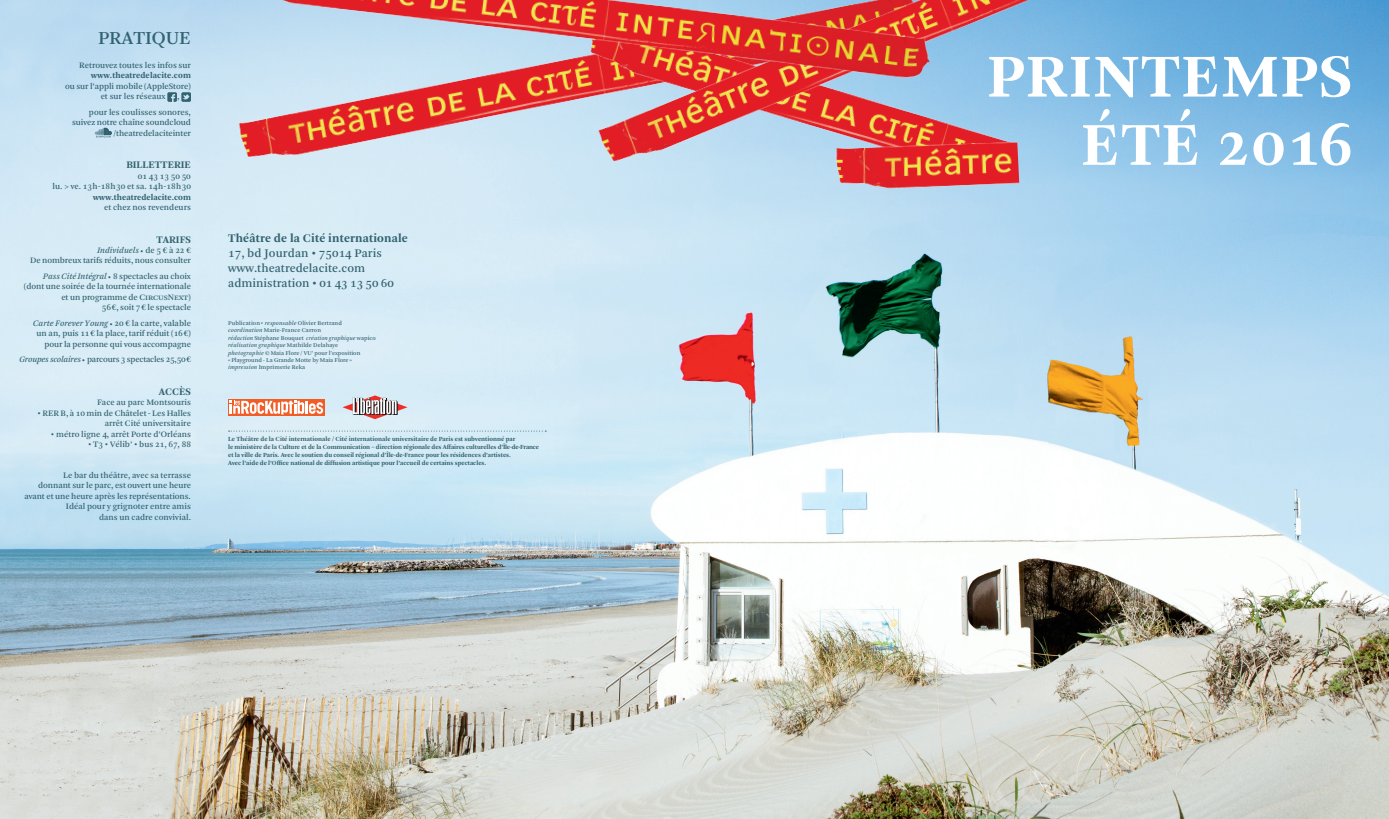
<style>
.page{position:relative;width:1389px;height:819px;background:#fff}
.page>*{position:absolute;margin:0;border:0;box-sizing:border-box;transform-origin:0 0}
.t1{font:700 63.88px/68.2px "Arnhem";letter-spacing:.025em;color:#fff;text-align:right}
.t2{font:19.25px "Arnhem";color:#326270}
.t3{font:12.25px/14.7px "Arnhem";color:#326270}
.t4{font:700 12.25px "Arnhem";letter-spacing:.015em;color:#326270}
.t5{font:700 10.5px "Arnhem";color:#326270}
.t6{font:8.75px/10.5px "Arnhem";letter-spacing:-.01em;color:#326270;text-align:right}
.t7{font:700 8.75px "Arnhem";letter-spacing:.005em;color:#326270}
.t8{font:700 6.56px/7.9px "Arnhem";color:#326270}
.t9{font:6.12px/7.4px "Arnhem";letter-spacing:.01em;color:#326270}
.s1{font-style:italic}
.s2{font-family:"Arnhem SC"}
</style>
<div class="page">
<img style="left:0;top:0;width:1389px;height:819px">
<img style="left:227px;top:94px;width:343px;height:80px">
<img style="left:570px;top:94px;width:447px;height:105px">
<img style="left:594px;top:0;width:442px;height:177px">
<img style="left:227px;top:0;width:706px;height:94px">
<svg style="left:167px;top:92px;width:24px;height:10px"></svg>
<svg style="left:95px;top:128px;width:17px;height:9px"></svg>
<svg style="left:343px;top:395px;width:64px;height:24px;background:#c4b3b8"></svg>
<svg style="left:229px;top:430px;width:317px;height:1px"></svg>
<svg style="left:228px;top:399px;width:97px;height:16px"></svg>
<svg style="left:230px;top:400px;width:93px;height:14px"></svg>
<img style="left:834px;top:133px;width:186px;height:65px">
<h2 class="t2" style="left:98px;top:27px;width:94px">PRATIQUE</h2>
<p class="t6" style="left:79px;top:60px;width:113px">Retrouvez toutes les infos sur</p>
<p class="t7" style="left:91px;top:71px;width:101px">www.theatredelacite.com</p>
<p class="t6" style="left:101px;top:81px;width:92px;text-align:left;text-indent:-36px">ou sur l’appli mobile (AppleStore) et sur les réseaux</p>
<p class="t6" style="left:89px;top:89px;width:104px;line-height:15.5px;text-align:left;text-indent:88px">, pour les coulisses sonores,</p>
<p class="t6" style="left:72px;top:117px;width:120px">suivez notre chaîne soundcloud /theatredelaciteinter</p>
<p class="t5" style="left:126px;top:159px;width:66px">BILLETTERIE</p>
<p class="t6" style="left:53px;top:171px;width:140px">01 43 13 50 50<br>lu. &gt; ve. 13h-18h30 et sa. 14h-18h30</p>
<p class="t7" style="left:93px;top:192px;width:99px">www.theatredelacite.com</p>
<p class="t6" style="left:104px;top:202px;width:88px">et chez nos revendeurs</p>
<p class="t5" style="left:156px;top:234px;width:36px">TARIFS</p>
<p class="t6" style="left:30px;top:245px;width:162px"><span class="s1">Individuels</span> • de 5 € à 22 €<br>De nombreux tarifs réduits, nous consulter</p>
<p class="t6" style="left:24px;top:271px;width:169px"><span class="s1">Pass Cité Intégral</span>• 8 spectacles au choix (dont une soirée de la tournée internationale et un programme de <span class="s2">CircusNext</span>)<br>56€, soit 7€ le spectacle</p>
<p class="t6" style="left:33px;top:318px;width:159px"><span class="s1">Carte Forever Young</span> • 20 € la carte, valable un an, puis 11€ la place, tarif réduit (16€) pour la personne qui vous accompagne</p>
<p class="t6" style="left:19px;top:354px;width:173px"><span class="s1">Groupes scolaires</span>• parcours 3 spectacles 25,50€</p>
<p class="t5" style="left:159px;top:385px;width:34px">ACCÈS</p>
<p class="t6" style="left:97px;top:397px;width:95px">Face au parc Montsouris</p>
<p class="t6" style="left:38px;top:408px;width:155px">• RER B, à 10 min de Châtelet - Les Halles arrêt Cité universitaire</p>
<p class="t6" style="left:51px;top:429px;width:142px">• métro ligne 4, arrêt Porte d’Orléans</p>
<p class="t6" style="left:88px;top:439px;width:104px">• T3 • Vélib’ • bus 21, 67, 88</p>
<p class="t6" style="left:24px;top:469px;width:168px">Le bar du théâtre, avec sa terrasse<br>donnant sur le parc, est ouvert une heure avant et une heure après les représentations.<br>Idéal pour y grignoter entre amis<br>dans un cadre convivial.</p>
<h3 class="t4" style="left:228px;top:232px;width:181px">Théâtre de la Cité internationale</h3>
<h3 class="t3" style="left:228px;top:246px;width:167px">17, bd Jourdan • 75014 Paris www.theatredelacite.com administration • 01 43 13 50 60</h3>
<p class="t9" style="left:228px;top:319px;width:149px">Publication• <span class="s1">responsable</span> Olivier Bertrand <span class="s1">coordination</span> Marie-France Carron<br><span class="s1">rédaction</span> Stéphane Bouquet <span class="s1">création graphique</span> wapico <span class="s1">réalisation graphique</span> Mathilde Delahaye<br><span class="s1">photographie</span> © Maia Flore / VU’ pour l’exposition «Playground - La Grande Motte by Maia Flore » <span class="s1">impression</span> Imprimerie Reka</p>
<p class="t8" style="left:228px;top:435px;width:312px">Le Théâtre de la Cité internationale / Cité internationale universitaire de Paris est subventionné par<br>le ministère de la Culture et de la Communication – direction régionale des Affaires culturelles d’Île-de-France et la ville de Paris. Avec le soutien du conseil régional d’Île-de-France pour les résidences d’artistes.<br>Avec l’aide de l’Office national de diffusion artistique pour l’accueil de certains spectacles.</p>
<h1 class="t1" style="left:987px;top:44px;width:367px">PRINTEMPS<br>ÉTÉ 2016</h1>
</div>
